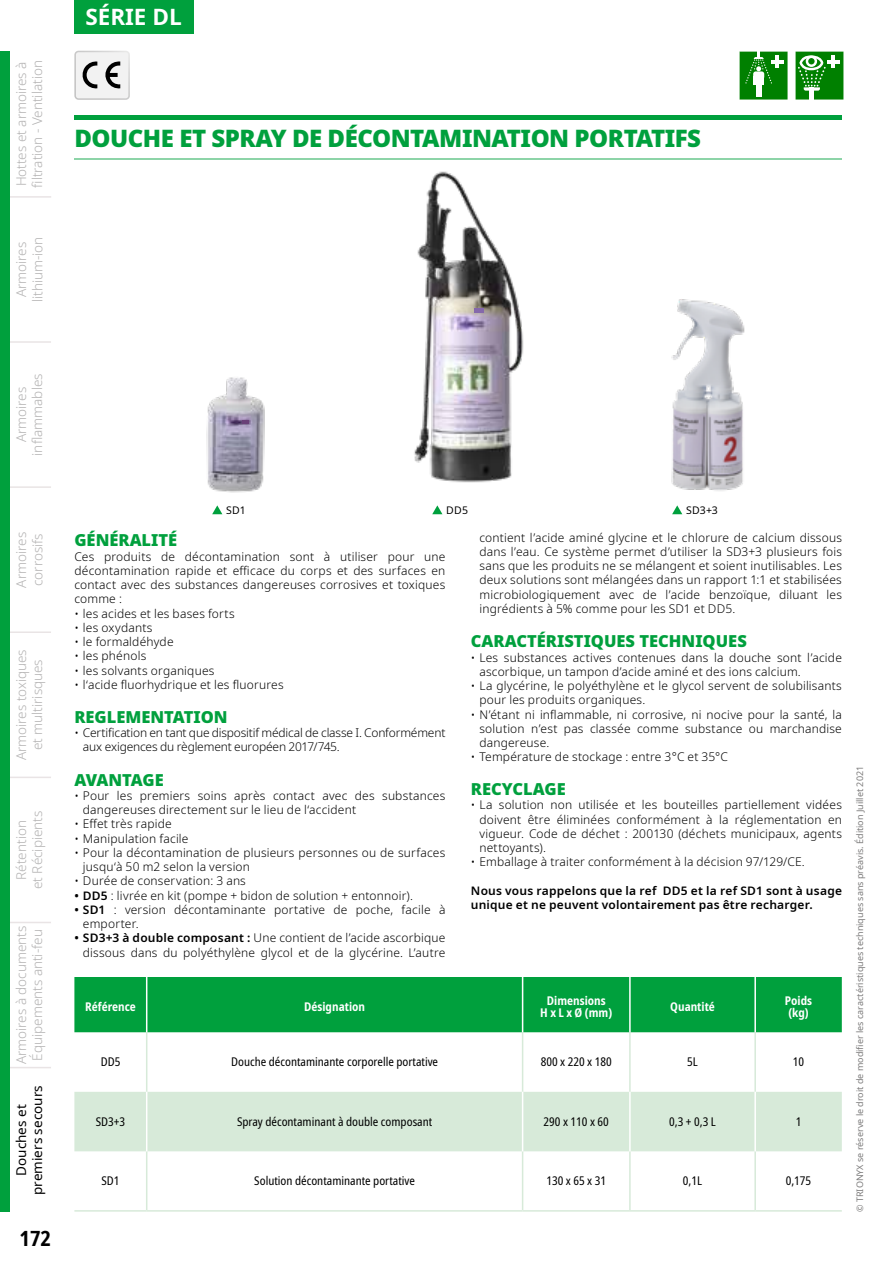
<style>
.page{position:relative;width:893px;height:1263px;background:#fff}
.page>*{position:absolute;margin:0;border:0;box-sizing:border-box;transform-origin:0 0}
.t1{font:900 24px "Noto Sans";letter-spacing:-.02em;color:#00a03d}
.t2{font:700 22.5px "Noto Sans";color:#fff}
.t3{font:700 condensed 21px "Noto Sans";color:#000}
.t4{font:900 16.5px "Noto Sans";color:#00a03d}
.t5{font:900 16.5px "Noto Sans";letter-spacing:-.02em;color:#00a03d}
.t6{font:300 13.5px/16.2px "Noto Sans";color:#b3b2b2;text-align:center}
.t7{font:13.5px/16.2px "Noto Sans";color:#000;text-align:center}
.t8{font:300 12px/14.2px "Noto Sans";letter-spacing:.015em;color:#000}
.t9{font:condensed 12px "Noto Sans";color:#000}
.t10{font:300 12px/14.2px "Noto Sans";letter-spacing:-.015em;color:#000}
.t11{font:600 12px/14.2px "Noto Sans";letter-spacing:.015em;color:#000}
.t12{font:700 condensed 12px/12px "Noto Sans";color:#fff;text-align:center}
.t13{font:10.5px "Noto Sans";letter-spacing:.02em;color:#000}
.t14{font:9px "Noto Sans";color:#7c7b7b}
.s1{font-weight:600}
</style>
<div class="page">
<svg style="left:10px;top:196px;width:41px;height:872px"></svg>
<div style="left:0;top:51px;width:10px;height:1161px;background:#00a03d"></div>
<div style="left:74px;top:0;width:120px;height:34px;background:#00a03d"></div>
<hr style="left:74px;top:116px;width:768px;height:4px;background:#00a03d">
<hr style="left:74px;top:159px;width:768px;height:1px;background:#00a03d">
<svg style="left:739px;top:51px;width:49px;height:49px;background:#2e962e"></svg>
<hr style="left:775px;top:56px;width:4px;height:12px;background:#fff">
<hr style="left:771px;top:60px;width:12px;height:4px;background:#fff">
<svg style="left:795px;top:51px;width:49px;height:49px;background:#249224"></svg>
<hr style="left:831px;top:55px;width:4px;height:13px;background:#fff">
<hr style="left:827px;top:60px;width:12px;height:4px;background:#fff">
<div style="left:799px;top:55px;width:24px;height:15px;border:2px solid #fff;border-radius:50%"></div>
<div style="left:806px;top:56px;width:11px;height:11px;border:2px solid #fff;border-radius:50%"></div>
<div style="left:74px;top:977px;width:768px;height:55px;background:#00a03d"></div>
<div style="left:74px;top:1092px;width:768px;height:59px;background:#d7ead9"></div>
<hr style="left:146px;top:977px;width:1px;height:55px;background:#fff">
<hr style="left:522px;top:977px;width:1px;height:55px;background:#fff">
<hr style="left:629px;top:977px;width:2px;height:55px;background:#fff">
<hr style="left:754px;top:977px;width:2px;height:55px;background:#fff">
<hr style="left:146px;top:1032px;width:1px;height:60px;background:#d7ead9">
<hr style="left:522px;top:1032px;width:1px;height:60px;background:#d7ead9">
<hr style="left:629px;top:1032px;width:2px;height:60px;background:#d7ead9">
<hr style="left:754px;top:1032px;width:2px;height:60px;background:#d7ead9">
<hr style="left:146px;top:1151px;width:1px;height:59px;background:#d7ead9">
<hr style="left:522px;top:1151px;width:1px;height:59px;background:#d7ead9">
<hr style="left:629px;top:1151px;width:2px;height:59px;background:#d7ead9">
<hr style="left:754px;top:1151px;width:2px;height:59px;background:#d7ead9">
<hr style="left:146px;top:1092px;width:1px;height:59px;background:#fff">
<hr style="left:522px;top:1092px;width:1px;height:59px;background:#fff">
<hr style="left:629px;top:1092px;width:2px;height:59px;background:#fff">
<hr style="left:754px;top:1092px;width:2px;height:59px;background:#fff">
<hr style="left:74px;top:1210px;width:73px;height:1px;background:#d7ead9">
<hr style="left:147px;top:1210px;width:376px;height:1px;background:#d7ead9">
<hr style="left:523px;top:1210px;width:107px;height:1px;background:#d7ead9">
<hr style="left:630px;top:1210px;width:125px;height:1px;background:#d7ead9">
<hr style="left:755px;top:1210px;width:87px;height:1px;background:#d7ead9">
<svg style="left:212px;top:505px;width:10px;height:9px"></svg>
<svg style="left:432px;top:505px;width:10px;height:9px"></svg>
<svg style="left:672px;top:505px;width:10px;height:9px"></svg>
<img style="left:414px;top:171px;width:110px;height:312px">
<img style="left:206px;top:377px;width:59px;height:116px">
<img style="left:671px;top:299px;width:74px;height:192px">
<svg style="left:474px;top:308px;width:9px;height:5px"></svg>
<svg style="left:242px;top:420px;width:7px;height:3px"></svg>
<svg style="left:74px;top:51px;width:56px;height:49px"></svg>
<p class="t6" style="left:13px;top:188px;width:129px;text-align:left;rotate:-90deg">Hottes et armoires à filtration - Ventilation</p>
<p class="t6" style="left:14px;top:302px;width:67px;rotate:-90deg">Armoires lithium-ion</p>
<h2 class="t2" style="left:85px;top:1px;width:98px">SÉRIE DL</h2>
<h1 class="t1" style="left:74px;top:120px;width:628px">DOUCHE ET SPRAY DE DÉCONTAMINATION PORTATIFS</h1>
<p class="t6" style="left:13px;top:456px;width:84px;rotate:-90deg">Armoires inflammables</p>
<p class="t6" style="left:14px;top:587px;width:57px;text-align:left;rotate:-90deg">Armoires corrosifs</p>
<p class="t6" style="left:13px;top:760px;width:113px;rotate:-90deg">Armoires toxiques et multirisques</p>
<p class="t6" style="left:13px;top:889px;width:80px;rotate:-90deg">Rétention<br>et Récipients</p>
<p class="t6" style="left:13px;top:1064px;width:140px;text-align:left;rotate:-90deg">Armoires à documents<br>Équipements anti-feu</p>
<p class="t7" style="left:13px;top:1195px;width:111px;rotate:-90deg">Douches et premiers secours</p>
<h3 class="t3" style="left:20px;top:1223px;width:33px">172</h3>
<p class="t13" style="left:226px;top:502px;width:21px">SD1</p>
<p class="t13" style="left:446px;top:502px;width:23px">DD5</p>
<p class="t13" style="left:686px;top:502px;width:33px">SD3+3</p>
<h3 class="t4" style="left:74px;top:528px;width:104px">GÉNÉRALITÉ</h3>
<p class="t8" style="left:74px;top:549px;width:372px;text-align:justify">Ces produits de décontamination sont à utiliser pour une décontamination rapide et efficace du corps et des surfaces en contact avec des substances dangereuses corrosives et toxiques comme :</p>
<p class="t8" style="left:74px;top:606px;width:162px">• les acides et les bases forts</p>
<p class="t8" style="left:74px;top:621px;width:80px">• les oxydants</p>
<p class="t8" style="left:74px;top:635px;width:101px">• le formaldéhyde</p>
<p class="t8" style="left:74px;top:649px;width:73px">• les phénols</p>
<p class="t8" style="left:74px;top:663px;width:142px">• les solvants organiques</p>
<p class="t8" style="left:74px;top:678px;width:211px">• l‘acide fluorhydrique et les fluorures</p>
<h3 class="t4" style="left:74px;top:704px;width:155px">REGLEMENTATION</h3>
<p class="t10" style="left:83px;top:726px;width:364px;text-indent:-9px">• Certification en tant que dispositif médical de classe I. Conformément aux exigences du règlement européen 2017/745.</p>
<h3 class="t5" style="left:74px;top:767px;width:91px">AVANTAGE</h3>
<p class="t8" style="left:83px;top:789px;width:364px;text-indent:-9px">• Pour les premiers soins après contact avec des substances dangereuses directement sur le lieu de l‘accident</p>
<p class="t8" style="left:74px;top:817px;width:99px">• Effet très rapide</p>
<p class="t8" style="left:74px;top:831px;width:116px">• Manipulation facile</p>
<p class="t8" style="left:83px;top:846px;width:364px;text-indent:-9px">• Pour la décontamination de plusieurs personnes ou de surfaces jusqu‘à 50 m2 selon la version</p>
<p class="t8" style="left:74px;top:874px;width:173px">• Durée de conservation: 3 ans</p>
<p class="t8" style="left:74px;top:888px;width:340px"><span class="s1">• DD5</span> : livrée en kit (pompe + bidon de solution + entonnoir).</p>
<p class="t8" style="left:83px;top:903px;width:364px;text-indent:-9px"><span class="s1">• SD1</span> : version décontaminante portative de poche, facile à emporter.</p>
<p class="t8" style="left:74px;top:931px;width:372px;text-align:right"><span class="s1">• SD3+3 à double composant :</span> Une contient de l’acide ascorbique dissous dans du polyéthylène glycol et de la glycérine. L’autre</p>
<p class="t8" style="left:479px;top:530px;width:364px;text-align:justify">contient l’acide aminé glycine et le chlorure de calcium dissous dans l’eau. Ce système permet d’utiliser la SD3+3 plusieurs fois sans que les produits ne se mélangent et soient inutilisables. Les deux solutions sont mélangées dans un rapport 1:1 et stabilisées microbiologiquement avec de l’acide benzoïque, diluant les ingrédients à 5% comme pour les SD1 et DD5.</p>
<h3 class="t4" style="left:471px;top:629px;width:277px">CARACTÉRISTIQUES TECHNIQUES</h3>
<p class="t8" style="left:479px;top:650px;width:364px;text-indent:-9px">• Les substances actives contenues dans la douche sont l’acide ascorbique, un tampon d’acide aminé et des ions calcium.</p>
<p class="t8" style="left:479px;top:679px;width:364px;text-indent:-9px">• La glycérine, le polyéthylène et le glycol servent de solubilisants pour les produits organiques.</p>
<p class="t8" style="left:479px;top:707px;width:364px;text-align:justify;text-indent:-9px">• N’étant ni inflammable, ni corrosive, ni nocive pour la santé, la solution n’est pas classée comme substance ou marchandise dangereuse.</p>
<p class="t8" style="left:471px;top:750px;width:259px">• Température de stockage : entre 3°C et 35°C</p>
<h3 class="t4" style="left:471px;top:777px;width:96px">RECYCLAGE</h3>
<p class="t8" style="left:479px;top:798px;width:364px;text-align:justify;text-indent:-9px">• La solution non utilisée et les bouteilles partiellement vidées doivent être éliminées conformément à la réglementation en vigueur. Code de déchet : 200130 (déchets municipaux, agents nettoyants).</p>
<p class="t8" style="left:471px;top:855px;width:335px">• Emballage à traiter conformément à la décision 97/129/CE.</p>
<p class="t11" style="left:471px;top:884px;width:373px">Nous vous rappelons que la ref DD5 et la ref SD1 sont à usage unique et ne peuvent volontairement pas être recharger.</p>
<p class="t12" style="left:85px;top:1001px;width:52px">Référence</p>
<p class="t12" style="left:304px;top:1001px;width:62px">Désignation</p>
<p class="t12" style="left:540px;top:995px;width:73px">Dimensions<br>H x L x Ø (mm)</p>
<p class="t12" style="left:670px;top:1001px;width:46px">Quantité</p>
<p class="t12" style="left:785px;top:995px;width:29px;text-align:left">Poids (kg)</p>
<p class="t9" style="left:101px;top:1053px;width:21px">DD5</p>
<p class="t9" style="left:231px;top:1053px;width:209px">Douche décontaminante corporelle portative</p>
<p class="t9" style="left:541px;top:1053px;width:73px">800 x 220 x 180</p>
<p class="t9" style="left:687px;top:1053px;width:12px">5L</p>
<p class="t9" style="left:793px;top:1053px;width:13px">10</p>
<p class="t9" style="left:96px;top:1113px;width:31px">SD3+3</p>
<p class="t9" style="left:237px;top:1113px;width:197px">Spray décontaminant à double composant</p>
<p class="t9" style="left:544px;top:1113px;width:67px">290 x 110 x 60</p>
<p class="t9" style="left:669px;top:1113px;width:48px">0,3 + 0,3 L</p>
<p class="t9" style="left:796px;top:1113px;width:7px">1</p>
<p class="t9" style="left:102px;top:1173px;width:20px">SD1</p>
<p class="t9" style="left:254px;top:1173px;width:162px">Solution décontaminante portative</p>
<p class="t9" style="left:546px;top:1173px;width:61px">130 x 65 x 31</p>
<p class="t9" style="left:683px;top:1173px;width:21px">0,1L</p>
<p class="t9" style="left:786px;top:1173px;width:27px">0,175</p>
<p class="t14" style="left:853px;top:1212px;width:447px;rotate:-90deg">© TRIONYX se réserve le droit de modifier les caractéristiques techniques sans préavis. Édition Juillet 2021</p>
</div>
